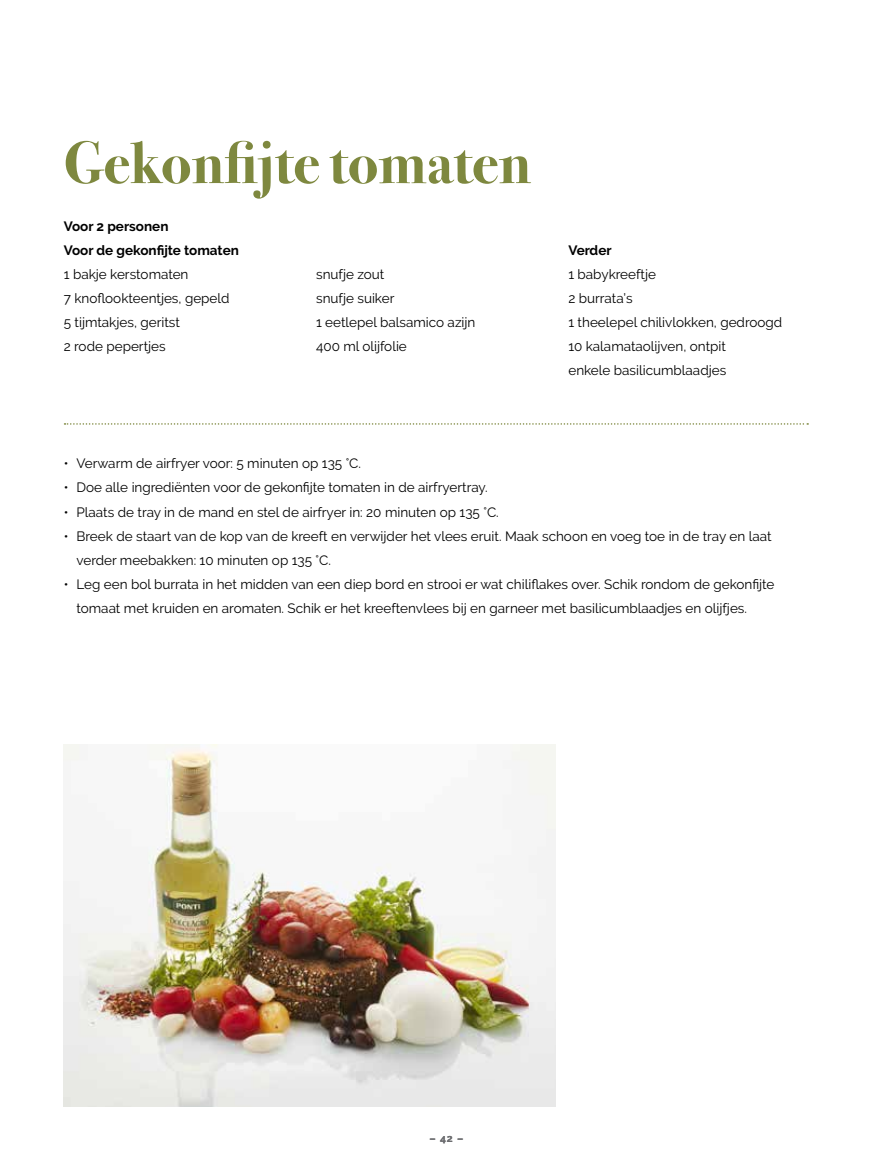
<style>
.page{position:relative;width:893px;height:1170px;background:#fff}
.page>*{position:absolute;margin:0;border:0;box-sizing:border-box;transform-origin:0 0}
.t1{font:700 60px "Bodoni Svty Two ITCTT";color:#7e883f}
.t2{font:13.5px/24px "Raleway";color:#000}
.t3{font:700 13.5px/24px "Raleway";color:#000}
.t4{font:700 10.5px "Raleway";color:#6d6e71}
</style>
<div class="page">
<img style="left:64px;top:744px;width:492px;height:362px">
<svg style="left:65px;top:423px;width:743px;height:1px"></svg>
<h1 class="t1" style="left:64px;top:113px;width:469px">Gekonfijte tomaten</h1>
<p class="t3" style="left:64px;top:214px;width:177px">Voor 2 personen<br>Voor de gekonfijte tomaten</p>
<p class="t2" style="left:64px;top:262px;width:167px">1 bakje kerstomaten<br>7 knoflookteentjes, gepeld<br>5 tijmtakjes, geritst<br>2 rode pepertjes</p>
<p class="t2" style="left:316px;top:262px;width:161px">snufje zout<br>snufje suiker<br>1 eetlepel balsamico azijn<br>400 ml olijfolie</p>
<p class="t3" style="left:568px;top:238px;width:45px">Verder</p>
<p class="t2" style="left:568px;top:262px;width:215px">1 babykreeftje<br>2 burrata’s<br>1 theelepel chilivlokken, gedroogd<br>10 kalamataolijven, ontpit<br>enkele basilicumblaadjes</p>
<p class="t2" style="left:64px;top:451px;width:299px">• Verwarm de airfryer voor: 5 minuten op 135 °C.</p>
<p class="t2" style="left:64px;top:475px;width:425px">• Doe alle ingrediënten voor de gekonfijte tomaten in de airfryertray.</p>
<p class="t2" style="left:64px;top:499px;width:437px">• Plaats de tray in de mand en stel de airfryer in: 20 minuten op 135 °C.</p>
<p class="t2" style="left:77px;top:523px;width:696px;text-indent:-13px">• Breek de staart van de kop van de kreeft en verwijder het vlees eruit. Maak schoon en voeg toe in de tray en laat verder meebakken: 10 minuten op 135 °C.</p>
<p class="t2" style="left:77px;top:571px;width:699px;text-indent:-13px">• Leg een bol burrata in het midden van een diep bord en strooi er wat chiliflakes over. Schik rondom de gekonfijte tomaat met kruiden en aromaten. Schik er het kreeftenvlees bij en garneer met basilicumblaadjes en olijfjes.</p>
<p class="t4" style="left:430px;top:1131px;width:35px">– 42 –</p>
</div>
